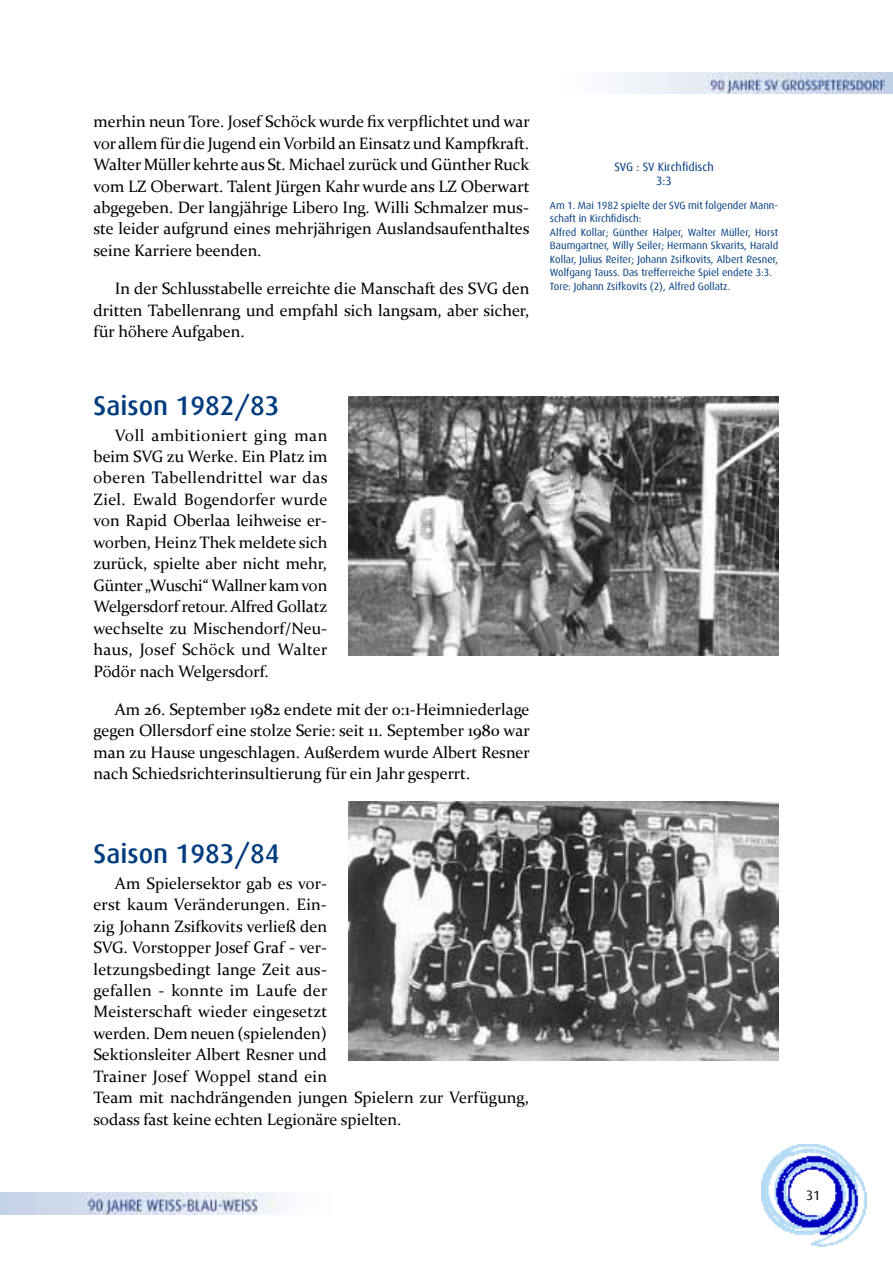
<style>
.page{position:relative;width:893px;height:1263px;background:#fff}
.page>*{position:absolute;margin:0;border:0;box-sizing:border-box;transform-origin:0 0}
.t1{font:500 27px "Dax";color:#003c7f}
.t2{font:16.5px/21.5px "Constantia";color:#000;text-align:justify}
.t3{font:13.5px "Dax";color:#000}
.t4{font:12px/13.5px "Dax";color:#003c7f;text-align:center}
.t5{font:10.5px/13.5px "Dax";color:#003c7f}
</style>
<div class="page">
<img style="left:761px;top:1145px;width:105px;height:102px">
<img style="left:0;top:1193px;width:275px;height:21px">
<img style="left:611px;top:72px;width:282px;height:22px">
<img style="left:348px;top:801px;width:430px;height:259px">
<img style="left:348px;top:396px;width:430px;height:259px">
<p class="t2" style="left:94px;top:110px;width:438px">merhin neun Tore. Josef Schöck wurde fix verpflichtet und war vor allem für die Jugend ein Vorbild an Einsatz und Kampfkraft.<br>Walter Müller kehrte aus St. Michael zurück und Günther Ruck vom LZ Oberwart. Talent Jürgen Kahr wurde ans LZ Oberwart abgegeben. Der langjährige Libero Ing. Willi Schmalzer mus&shy;ste leider aufgrund eines mehrjährigen Auslandsaufenthaltes seine Karriere beenden.</p>
<p class="t2" style="left:94px;top:277px;width:437px;text-indent:21px">In der Schlusstabelle erreichte die Manschaft des SVG den dritten Tabellenrang und empfahl sich langsam, aber sicher, für höhere Aufgaben.</p>
<p class="t4" style="left:614px;top:160px;width:101px">SVG : SV Kirchfidisch<br>3:3</p>
<p class="t5" style="left:550px;top:198px;width:230px">Am 1. Mai 1982 spielte der SVG mit folgender Mann&shy;schaft in Kirchfidisch:<br>Alfred Kollar; Günther Halper, Walter Müller, Horst Baumgartner, Willy Seiler; Hermann Skvarits, Harald Kollar, Julius Reiter; Johann Zsifkovits, Albert Resner, Wolfgang Tauss. Das trefferreiche Spiel endete 3:3.<br>Tore: Johann Zsifkovits (2), Alfred Gollatz.</p>
<h1 class="t1" style="left:94px;top:390px;width:187px">Saison 1982/83</h1>
<p class="t2" style="left:94px;top:423px;width:236px;text-indent:21px">Voll ambitioniert ging man beim SVG zu Werke. Ein Platz im oberen Tabellendrittel war das Ziel. Ewald Bogendorfer wurde von Rapid Oberlaa leihweise er&shy;worben, Heinz Thek meldete sich zurück, spielte aber nicht mehr, Günter „Wuschi“ Wallner kam von Welgersdorf retour. Alfred Gollatz wechselte zu Mischendorf/Neu&shy;haus, Josef Schöck und Walter Pödör nach Welgersdorf.</p>
<p class="t2" style="left:94px;top:698px;width:438px;text-indent:21px">Am 26. September 1982 endete mit der 0:1-Heimniederlage gegen Ollersdorf eine stolze Serie: seit 11. September 1980 war man zu Hause ungeschlagen. Außerdem wurde Albert Resner nach Schiedsrichterinsultierung für ein Jahr gesperrt.</p>
<h1 class="t1" style="left:94px;top:838px;width:187px">Saison 1983/84</h1>
<p class="t2" style="left:94px;top:872px;width:437px;text-align:left;text-indent:21px">Am Spielersektor gab es vor-<br>erst kaum Veränderungen. Ein-<br>zig Johann Zsifkovits verließ den<br>SVG. Vorstopper Josef Graf - ver-<br>letzungsbedingt lange Zeit aus-<br>gefallen - konnte im Laufe der<br>Meisterschaft wieder eingesetzt<br>werden. Dem neuen (spielenden)<br>Sektionsleiter Albert Resner und<br>Trainer Josef Woppel stand ein<br>Team mit nachdrängenden jungen Spielern zur Verfügung, sodass fast keine echten Legionäre spielten.</p>
<p class="t3" style="left:806px;top:1187px;width:16px">31</p>
</div>
